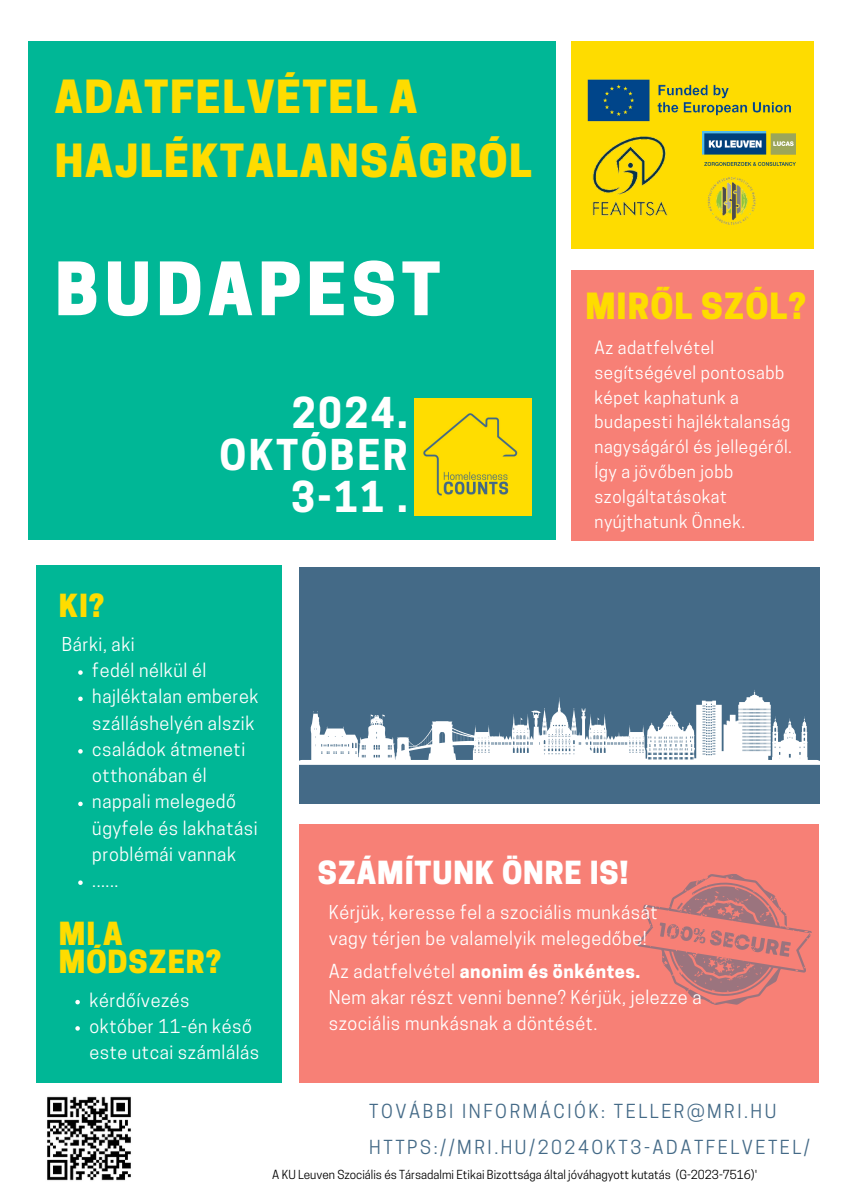
<style>
.page{position:relative;width:842px;height:1191px;background:#fff}
.page>*{position:absolute;margin:0;border:0;box-sizing:border-box;transform-origin:0 0}
.t1{font:800 68.9px "Cooper Hewitt";letter-spacing:.08em;color:#fff}
.t2{font:800 42.9px/64.5px "Cooper Hewitt";letter-spacing:.035em;color:#fedc00}
.t3{font:700 39.9px/42px "Cooper Hewitt";letter-spacing:.06em;color:#fff;text-align:right}
.t4{font:800 33.9px "Cooper Hewitt";letter-spacing:.03em;color:#fedc00}
.t5{font:800 29.9px "Cooper Hewitt";letter-spacing:.03em;color:#fff}
.t6{font:800 29.9px/28.5px "Cooper Hewitt";letter-spacing:.03em;color:#fedc00}
.t7{font:18.2px "Cooper Hewitt";letter-spacing:.14em;color:#446a87}
.t8{font:18px/26.2px "Cooper Hewitt";letter-spacing:.03em;color:#fff}
.t9{font:17.1px/24.9px "Cooper Hewitt";letter-spacing:.03em;color:#fff}
.t10{font:11.7px "Cooper Hewitt";color:#000}
.s1{font-weight:700}
</style>
<div class="page">
<div style="left:571px;top:41px;width:243px;height:208px;background:#fedc00"></div>
<div style="left:28px;top:41px;width:527px;height:499px;background:#00b796"></div>
<div style="left:299px;top:567px;width:520px;height:236px;background:#446a87"></div>
<div style="left:299px;top:824px;width:520px;height:258px;background:#f78076"></div>
<div style="left:36px;top:565px;width:246px;height:517px;background:#00b796"></div>
<svg style="left:637px;top:874px;width:175px;height:131px"></svg>
<div style="left:571px;top:270px;width:243px;height:270px;background:#f78076"></div>
<img style="left:415px;top:398px;width:117px;height:117px">
<img style="left:702px;top:131px;width:93px;height:34px">
<img style="left:592px;top:136px;width:76px;height:80px">
<img style="left:707px;top:177px;width:49px;height:47px">
<img style="left:587px;top:79px;width:205px;height:43px">
<svg style="left:299px;top:689px;width:521px;height:75px"></svg>
<img style="left:47px;top:1096px;width:84px;height:85px">
<svg style="left:78px;top:670px;width:5px;height:4px"></svg>
<svg style="left:78px;top:696px;width:5px;height:5px"></svg>
<svg style="left:78px;top:749px;width:5px;height:4px"></svg>
<svg style="left:78px;top:801px;width:5px;height:5px"></svg>
<svg style="left:78px;top:880px;width:5px;height:4px"></svg>
<svg style="left:75px;top:999px;width:5px;height:5px"></svg>
<svg style="left:75px;top:1026px;width:5px;height:4px"></svg>
<p class="t2" style="left:55px;top:70px;width:479px">ADATFELVÉTEL A<br>HAJLÉKTALANSÁGRÓL</p>
<h4 class="t1" style="left:55px;top:263px;width:387px">BUDAPEST</h4>
<p class="t3" style="left:220px;top:397px;width:190px">2024.<br>OKTÓBER<br>3-11 .</p>
<h6 class="t4" style="left:585px;top:294px;width:222px">MIRŐL SZÓL?</h6>
<h6 class="t9" style="left:595px;top:337px;width:199px">Az adatfelvétel segítségével pontosabb képet kaphatunk a budapesti hajléktalanság nagyságáról és jellegéről.<br>Így a jövőben jobb szolgáltatásokat nyújthatunk Önnek.</h6>
<p class="t6" style="left:59px;top:595px;width:47px">KI?</p>
<p class="t8" style="left:62px;top:633px;width:75px">Bárki, aki</p>
<p class="t8" style="left:92px;top:659px;width:116px">fedél nélkül él</p>
<p class="t8" style="left:92px;top:685px;width:168px">hajléktalan emberek szálláshelyén alszik</p>
<p class="t8" style="left:92px;top:738px;width:154px">családok átmeneti otthonában él</p>
<h4 class="t8" style="left:92px;top:790px;width:167px">nappali melegedő ügyfele és lakhatási problémái vannak</h4>
<p class="t8" style="left:92px;top:869px;width:28px">......</p>
<p class="t6" style="left:59px;top:922px;width:164px">MI A<br>MÓDSZER?</p>
<p class="t8" style="left:89px;top:988px;width:102px">kérdőívezés</p>
<p class="t8" style="left:89px;top:1015px;width:171px">október 11-én késő este utcai számlálás</p>
<h6 class="t5" style="left:318px;top:861px;width:312px">SZÁMÍTUNK ÖNRE IS!</h6>
<h4 class="t8" style="left:329px;top:901px;width:330px">Kérjük, keresse fel a szociális munkását vagy térjen be valamelyik melegedőbe!</h4>
<h6 class="t8" style="left:329px;top:959px;width:374px">Az adatfelvétel <span class="s1">anonim és önkéntes.<br></span>Nem akar részt venni benne? Kérjük, jelezze a szociális munkásnak a döntését.</h6>
<p class="t7" style="left:369px;top:1104px;width:409px">TOVÁBBI INFORMÁCIÓK: TELLER@MRI.HU</p>
<h3 class="t7" style="left:369px;top:1139px;width:442px">HTTPS://MRI.HU/2024OKT3-ADATFELVETEL/</h3>
<h5 class="t10" style="left:272px;top:1169px;width:486px">A KU Leuven Szociális és Társadalmi Etikai Bizottsága által jóváhagyott kutatás (G-2023-7516)'</h5>
</div>
